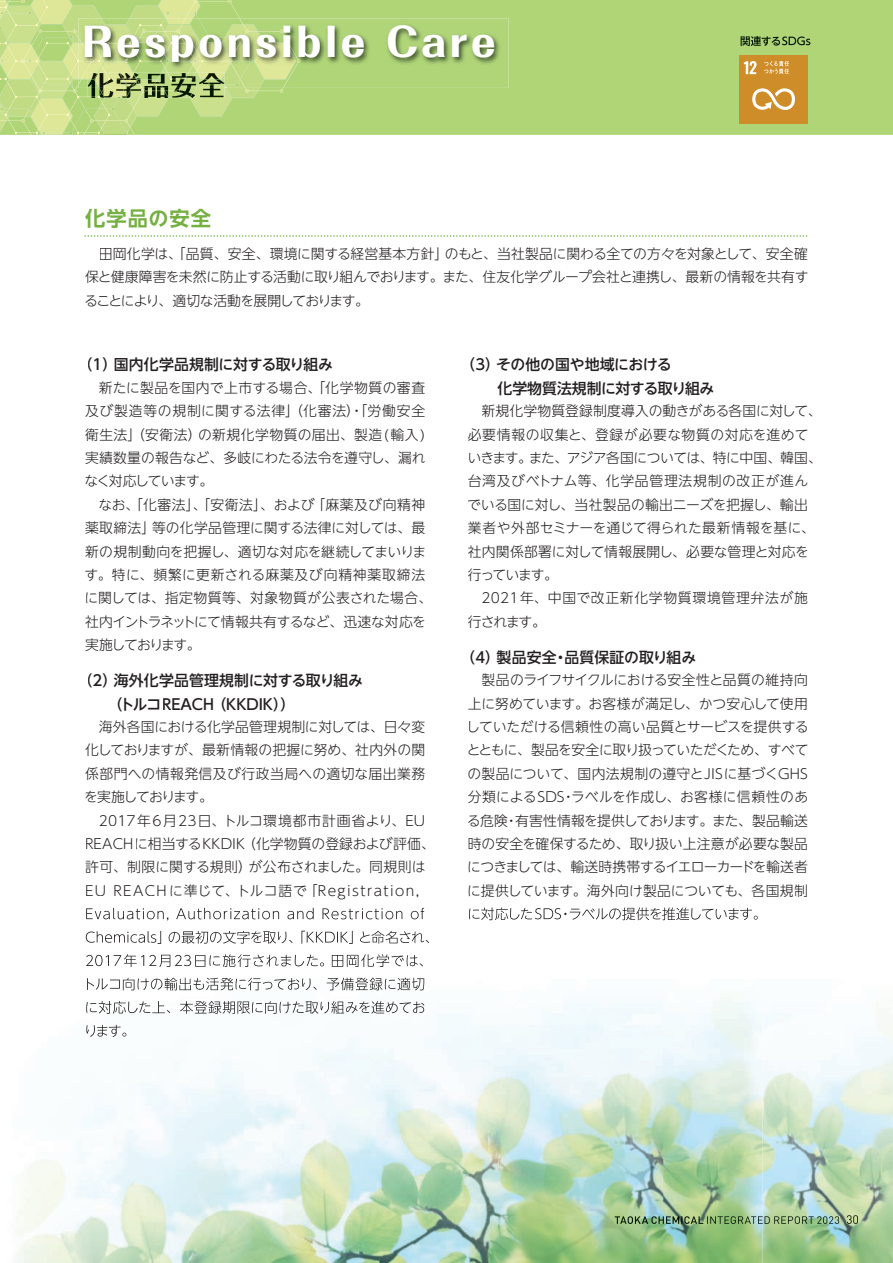
<style>
.page{position:relative;width:893px;height:1263px;background:#fff}
.page>*{position:absolute;margin:0;border:0;box-sizing:border-box;transform-origin:0 0}
.t1{font:800 39px "P Folk Pro N";letter-spacing:.095em;color:#fff}
.t2{font:700 20.25px "UD Shin Go NT Pro De";letter-spacing:.05em;color:#75b042}
.t3{font:500 14.85px/23.4px "UD Shin Go NT Pro";color:#231f20}
.t4{font:500 14.85px/23.4px "UD Shin Go NT Pro";letter-spacing:-.02em;color:#231f20}
.t5{font:300 13.8px/23.4px "UD Shin Go NT Pro";letter-spacing:.01em;color:#231f20;text-align:justify}
.t6{font:300 13.8px/23.4px "UD Shin Go NT Pro";letter-spacing:.05em;color:#231f20}
</style>
<div class="page">
<img style="left:17px;top:907px;width:876px;height:356px">
<div style="left:142px;top:0;width:751px;height:135px;background:#afd577"></div>
<img style="left:190px;top:99px;width:42px;height:18px">
<img style="left:142px;top:6px;width:15px;height:12px">
<img style="left:142px;top:98px;width:27px;height:19px">
<img style="left:264px;top:0;width:19px;height:93px">
<img style="left:142px;top:88px;width:15px;height:10px">
<img style="left:300px;top:18px;width:208px;height:70px">
<img style="left:142px;top:18px;width:15px;height:6px">
<img style="left:264px;top:18px;width:36px;height:70px">
<img style="left:142px;top:24px;width:15px;height:49px">
<svg style="left:157px;top:0;width:107px;height:99px;background:#b0c67b"></svg>
<img style="left:142px;top:73px;width:54px;height:15px">
<img style="left:86px;top:908px;width:78px;height:12px">
<img style="left:164px;top:908px;width:261px;height:12px">
<img style="left:86px;top:931px;width:70px;height:12px">
<svg style="left:158px;top:931px;width:6px;height:13px"></svg>
<img style="left:164px;top:931px;width:141px;height:13px">
<img style="left:307px;top:932px;width:41px;height:10px">
<img style="left:349px;top:931px;width:80px;height:13px">
<img style="left:86px;top:955px;width:35px;height:11px">
<svg style="left:124px;top:954px;width:13px;height:13px"></svg>
<img style="left:141px;top:955px;width:15px;height:11px">
<svg style="left:159px;top:955px;width:11px;height:12px"></svg>
<img style="left:175px;top:955px;width:16px;height:11px">
<img style="left:195px;top:954px;width:129px;height:13px">
<img style="left:332px;top:954px;width:91px;height:13px">
<img style="left:87px;top:978px;width:77px;height:12px">
<img style="left:164px;top:978px;width:260px;height:12px">
<img style="left:86px;top:1001px;width:78px;height:13px">
<img style="left:164px;top:1001px;width:260px;height:13px">
<img style="left:86px;top:1025px;width:40px;height:12px">
<svg style="left:85px;top:235px;width:723px;height:2px"></svg>
<img style="left:741px;top:36px;width:69px;height:10px">
<div style="left:740px;top:55px;width:68px;height:68px;background:#cf8d29"></div>
<svg style="left:744px;top:61px;width:13px;height:13px"></svg>
<svg style="left:752px;top:88px;width:43px;height:22px"></svg>
<svg style="left:764px;top:61px;width:25px;height:13px"></svg>
<img style="left:469px;top:907px;width:63px;height:13px">
<img style="left:535px;top:908px;width:26px;height:11px">
<img style="left:564px;top:907px;width:194px;height:13px">
<svg style="left:847px;top:1215px;width:11px;height:9px"></svg>
<img style="left:615px;top:1216px;width:89px;height:8px">
<img style="left:762px;top:1216px;width:52px;height:8px">
<img style="left:707px;top:1216px;width:55px;height:8px">
<img style="left:817px;top:1216px;width:22px;height:8px">
<svg style="left:0;top:0;width:142px;height:135px;background:#bdd485"></svg>
<h1 class="t1" style="left:83px;top:21px;width:414px">Responsible Care</h1>
<h2 class="t2" style="left:85px;top:202px;width:127px">化学品の安全</h2>
<p class="t5" style="left:84px;top:241px;width:726px;text-indent:15px">田岡化学は、「品質、安全、環境に関する経営基本方針」のもと、当社製品に関わる全ての方々を対象として、安全確保と健康障害を未然に防止する活動に取り組んでおります。また、住友化学グループ会社と連携し、最新の情報を共有することにより、適切な活動を展開しております。</p>
<p class="t3" style="left:78px;top:353px;width:257px">（1）国内化学品規制に対する取り組み</p>
<p class="t5" style="left:85px;top:375px;width:342px;text-indent:14px">新たに製品を国内で上市する場合、「化学物質の審査及び製造等の規制に関する法律」（化審法）・「労働安全衛生法」（安衛法）の新規化学物質の届出、製造(輸入)実績数量の報告など、多岐にわたる法令を遵守し、漏れなく対応しています。</p>
<p class="t5" style="left:85px;top:492px;width:349px;text-align:left;text-indent:14px">なお、「化審法」、「安衛法」、および「麻薬及び向精神薬取締法」等の化学品管理に関する法律に対しては、最新の規制動向を把握し、適切な対応を継続してまいります。特に、頻繁に更新される麻薬及び向精神薬取締法に関しては、指定物質等、対象物質が公表された場合、社内イントラネットにて情報共有するなど、迅速な対応を実施しております。</p>
<p class="t3" style="left:85px;top:668px;width:279px;text-indent:-7px">（2）海外化学品管理規制に対する取り組み　　（トルコREACH （KKDIK））</p>
<p class="t5" style="left:84px;top:715px;width:343px;text-indent:15px">海外各国における化学品管理規制に対しては、日々変化しておりますが、最新情報の把握に努め、社内外の関係部門への情報発信及び行政当局への適切な届出業務を実施しております。</p>
<p class="t5" style="left:85px;top:808px;width:351px;text-align:left;text-indent:14px">2017年6月23日、トルコ環境都市計画省より、EU<br>REACHに相当するKKDIK（化学物質の登録および評価、許可、制限に関する規則）が公布されました。同規則は<br>EU REACHに準じて、トルコ語で「Registration,</p>
<p class="t4" style="left:468px;top:353px;width:248px;text-indent:-7px">（3）その他の国や地域における<br>　　化学物質法規制に対する取り組み</p>
<p class="t5" style="left:467px;top:399px;width:356px;text-align:left;text-indent:14px">新規化学物質登録制度導入の動きがある各国に対して、必要情報の収集と、登録が必要な物質の対応を進めていきます。また、アジア各国については、特に中国、韓国、台湾及びベトナム等、化学品管理法規制の改正が進んでいる国に対し、当社製品の輸出ニーズを把握し、輸出業者や外部セミナーを通じて得られた最新情報を基に、社内関係部署に対して情報展開し、必要な管理と対応を行っています。</p>
<p class="t6" style="left:468px;top:586px;width:342px;text-indent:14px">2021年、中国で改正新化学物質環境管理弁法が施行されます。</p>
<p class="t3" style="left:460px;top:645px;width:237px">（4）製品安全・品質保証の取り組み</p>
<p class="t5" style="left:466px;top:668px;width:344px;text-indent:15px">製品のライフサイクルにおける安全性と品質の維持向上に努めています。お客様が満足し、かつ安心して使用していただける信頼性の高い品質とサービスを提供するとともに、製品を安全に取り扱っていただくため、すべての製品について、国内法規制の遵守とJISに基づくGHS分類によるSDS・ラベルを作成し、お客様に信頼性のある危険・有害性情報を提供しております。また、製品輸送時の安全を確保するため、取り扱い上注意が必要な製品につきましては、輸送時携帯するイエローカードを輸送者に提供しています。海外向け製品についても、各国規制</p>
</div>
